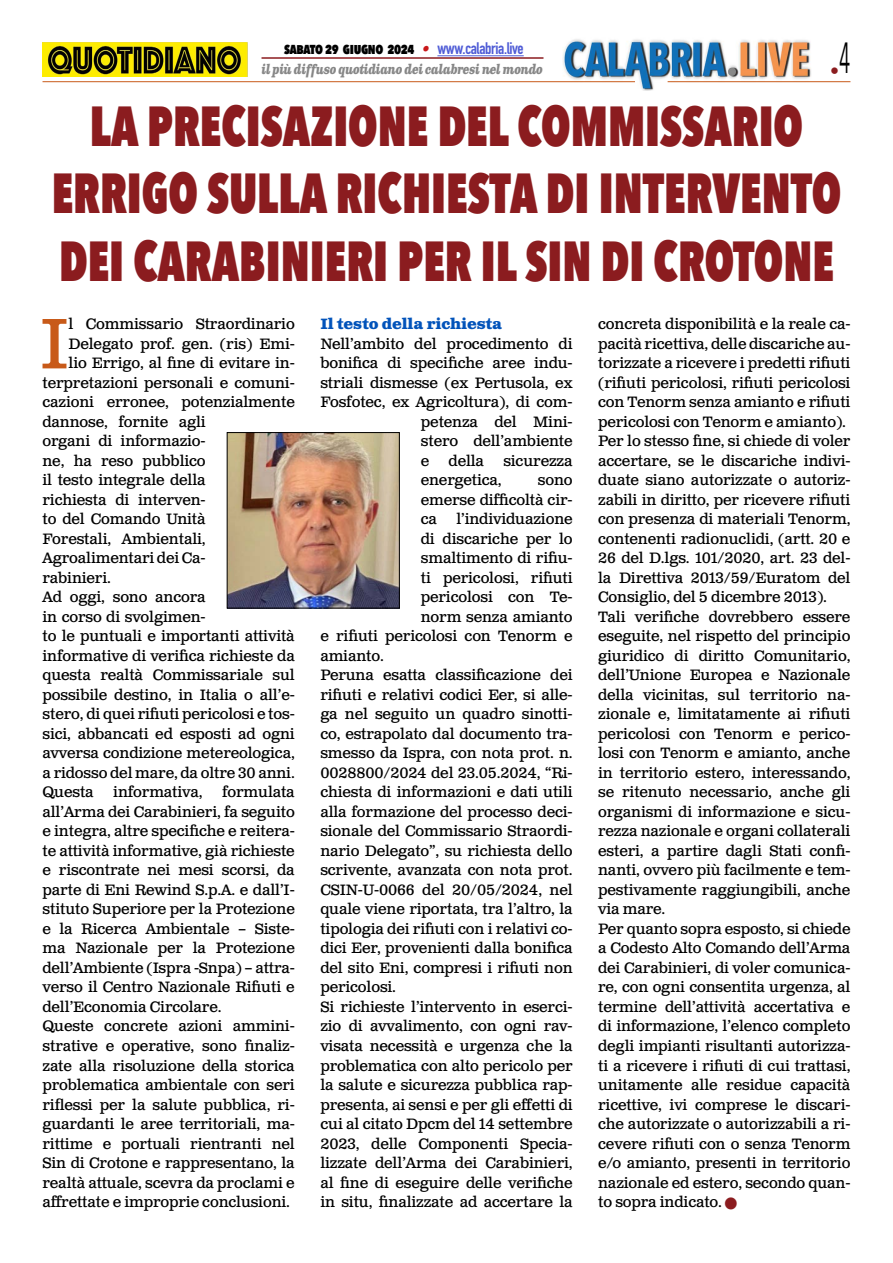
<style>
.page{position:relative;width:893px;height:1263px;background:#fff}
.page>*{position:absolute;margin:0;border:0;box-sizing:border-box;transform-origin:0 0}
.t1{font:71.25px "Clarendon Text Pro";color:#c85a19}
.t2{font:800 56.25px/67.5px "Avenir Next Condensed";color:#8b1c1f;text-align:center;scale:.82 1}
.t3{font:18px "Avenir Next Condensed";color:#8b1c1f}
.t4{font:15px/19.5px "Clarendon Text Pro";letter-spacing:-.01em;color:#000}
.t5{font:800 15px "Avenir Next Condensed";letter-spacing:-.03em;color:#000;scale:.9 1}
.t6{font:700 15px "Clarendon Text Pro";letter-spacing:-.01em;color:#0253ba}
.t7{font:italic 700 13.5px "Clarendon Text Pro";letter-spacing:-.05em;color:#878787;scale:.79 1}
.s1{font-family:"Clarendon Text Pro";font-weight:700;font-style:italic;color:#ca181a}
.s2{font-family:"DIN Condensed";font-weight:700;font-size:16.5px;color:#4f5cd6}
.s3{color:#8b1c1f}
</style>
<div class="page">
<img style="left:563px;top:39px;width:248px;height:51px">
<hr style="left:43px;top:81px;width:592px;height:1px;background:#c85a19">
<hr style="left:668px;top:81px;width:182px;height:1px;background:#c85a19">
<hr style="left:437px;top:55px;width:87px;height:1px;background:#4f5cd6">
<hr style="left:261px;top:57px;width:282px;height:2px;background:#8b1c1f">
<img style="left:43px;top:42px;width:204px;height:35px">
<img style="left:229px;top:434px;width:169px;height:172px">
<div style="left:227px;top:432px;width:173px;height:176px;border:1px solid #000"></div>
<p class="t3" style="left:830px;top:55px;width:22px">•<sup>4</sup></p>
<p class="t5" style="left:284px;top:39px;width:268px">sabato 29 giugno 2024 <span class="s1">•</span> <span class="s2">www.calabria.live</span></p>
<p class="t7" style="left:261px;top:61px;width:358px">il più diffuso quotidiano dei calabresi nel mondo</p>
<h2 class="t2" style="left:52px;top:92px;width:964px">LA PRECISAZIONE DEL COMMISSARIO<br>ERRIGO SULLA RICHIESTA DI INTERVENTO<br>DEI CARABINIERI PER IL SIN DI CROTONE</h2>
<h1 class="t1" style="left:40px;top:301px;width:31px">I</h1>
<p class="t4" style="left:69px;top:315px;width:228px">l Commissario Straordinario</p>
<p class="t6" style="left:320px;top:315px;width:183px">Il testo della richiesta</p>
<p class="t4" style="left:320px;top:335px;width:254px">Nell’ambito del procedimento di</p>
<p class="t4" style="left:320px;top:354px;width:254px">bonifica di specifiche aree indu-</p>
<p class="t4" style="left:320px;top:374px;width:254px">striali dismesse (ex Pertusola, ex</p>
<p class="t4" style="left:320px;top:393px;width:254px">Fosfotec, ex Agricoltura), di com-</p>
<p class="t4" style="left:421px;top:413px;width:153px">petenza del Mini-</p>
<p class="t4" style="left:421px;top:432px;width:153px">stero dell’ambiente</p>
<p class="t4" style="left:421px;top:452px;width:10px">e</p>
<p class="t4" style="left:449px;top:452px;width:37px">della</p>
<p class="t4" style="left:503px;top:452px;width:71px">sicurezza</p>
<p class="t4" style="left:421px;top:471px;width:82px">energetica,</p>
<p class="t4" style="left:598px;top:315px;width:254px">concreta disponibilità e la reale ca&shy;pacità ricettiva, delle discariche au&shy;torizzate a ricevere i predetti rifiuti (rifiuti pericolosi, rifiuti pericolosi con Tenorm senza amianto e rifiuti pericolosi con Tenorm e amianto).<br>Per lo stesso fine, si chiede di voler accertare, se le discariche indivi&shy;duate siano autorizzate o autoriz&shy;zabili in diritto, per ricevere rifiuti con presenza di materiali Tenorm, contenenti radionuclidi, (artt. 20 e 26 del D.lgs. 101/2020, art. 23 del&shy;la Direttiva 2013/59/Euratom del Consiglio, del 5 dicembre 2013).<br>Tali verifiche dovrebbero essere eseguite, nel rispetto del principio giuridico di diritto Comunitario, dell’Unione Europea e Nazionale della vicinitas, sul territorio na&shy;zionale e, limitatamente ai rifiuti pericolosi con Tenorm e perico&shy;losi con Tenorm e amianto, anche in territorio estero, interessando, se ritenuto necessario, anche gli organismi di informazione e sicu&shy;rezza nazionale e organi collaterali esteri, a partire dagli Stati confi&shy;nanti, ovvero più facilmente e tem&shy;pestivamente raggiungibili, anche via mare.<br>Per quanto sopra esposto, si chiede a Codesto Alto Comando dell’Arma dei Carabinieri, di voler comunica&shy;re, con ogni consentita urgenza, al termine dell’attività accertativa e di informazione, l’elenco completo degli impianti risultanti autorizza&shy;ti a ricevere i rifiuti di cui trattasi, unitamente alle residue capacità ricettive, ivi comprese le discari&shy;che autorizzate o autorizzabili a ri&shy;cevere rifiuti con o senza Tenorm e/o amianto, presenti in territorio nazionale ed estero, secondo quan&shy;to sopra indicato. <span class="s3">■</span></p>
<p class="t4" style="left:69px;top:335px;width:228px">Delegato prof. gen. (ris) Emi-</p>
<p class="t4" style="left:69px;top:354px;width:228px">lio Errigo, al fine di evitare in-</p>
<p class="t4" style="left:43px;top:374px;width:254px">terpretazioni personali e comuni-</p>
<p class="t4" style="left:43px;top:393px;width:254px">cazioni erronee, potenzialmente</p>
<p class="t4" style="left:43px;top:413px;width:165px">dannose, fornite agli</p>
<p class="t4" style="left:43px;top:432px;width:165px">organi di informazio-</p>
<p class="t4" style="left:43px;top:452px;width:165px">ne, ha reso pubblico</p>
<p class="t4" style="left:43px;top:471px;width:165px">il testo integrale della</p>
<p class="t4" style="left:43px;top:491px;width:165px">richiesta di interven-</p>
<p class="t4" style="left:43px;top:510px;width:165px">to del Comando Unità</p>
<p class="t4" style="left:43px;top:530px;width:165px">Forestali, Ambientali,</p>
<p class="t4" style="left:43px;top:549px;width:165px">Agroalimentari dei Ca-</p>
<p class="t4" style="left:43px;top:569px;width:70px">rabinieri.</p>
<p class="t4" style="left:43px;top:588px;width:165px">Ad oggi, sono ancora</p>
<p class="t4" style="left:43px;top:608px;width:165px">in corso di svolgimen-</p>
<p class="t4" style="left:43px;top:627px;width:254px">to le puntuali e importanti attività</p>
<p class="t4" style="left:43px;top:647px;width:254px">informative di verifica richieste da</p>
<p class="t4" style="left:43px;top:666px;width:254px">questa realtà Commissariale sul</p>
<p class="t4" style="left:43px;top:686px;width:254px">possibile destino, in Italia o all’e-</p>
<p class="t4" style="left:43px;top:705px;width:254px">stero, di quei rifiuti pericolosi e tos-</p>
<p class="t4" style="left:43px;top:725px;width:254px">sici, abbancati ed esposti ad ogni</p>
<p class="t4" style="left:43px;top:744px;width:254px">avversa condizione metereologica,</p>
<p class="t4" style="left:43px;top:764px;width:254px">a ridosso del mare, da oltre 30 anni.</p>
<p class="t4" style="left:43px;top:783px;width:53px">Questa</p>
<p class="t4" style="left:113px;top:783px;width:91px">informativa,</p>
<p class="t4" style="left:421px;top:471px;width:153px;text-align:justify;text-indent:117px">sono emerse difficoltà cir&shy;ca</p>
<p class="t4" style="left:456px;top:510px;width:118px">l’individuazione</p>
<p class="t4" style="left:421px;top:530px;width:153px">di discariche per lo</p>
<p class="t4" style="left:421px;top:549px;width:153px">smaltimento di rifiu-</p>
<p class="t4" style="left:421px;top:569px;width:153px">ti pericolosi, rifiuti</p>
<p class="t4" style="left:421px;top:588px;width:153px">pericolosi con Te-</p>
<p class="t4" style="left:421px;top:608px;width:153px">norm senza amianto</p>
<p class="t4" style="left:320px;top:627px;width:254px">e rifiuti pericolosi con Tenorm e</p>
<p class="t4" style="left:320px;top:647px;width:65px">amianto.</p>
<p class="t4" style="left:320px;top:666px;width:254px">Peruna esatta classificazione dei</p>
<p class="t4" style="left:320px;top:686px;width:254px">rifiuti e relativi codici Eer, si alle-</p>
<p class="t4" style="left:320px;top:705px;width:254px">ga nel seguito un quadro sinotti-</p>
<p class="t4" style="left:320px;top:725px;width:254px">co, estrapolato dal documento tra-</p>
<p class="t4" style="left:320px;top:744px;width:254px">smesso da Ispra, con nota prot. n.</p>
<p class="t4" style="left:320px;top:764px;width:254px">0028800/2024 del 23.05.2024, “Ri-</p>
<p class="t4" style="left:320px;top:783px;width:254px">chiesta di informazioni e dati utili</p>
<p class="t4" style="left:320px;top:803px;width:254px">alla formazione del processo deci-</p>
<p class="t4" style="left:320px;top:822px;width:254px">sionale del Commissario Straordi-</p>
<p class="t4" style="left:320px;top:842px;width:254px">nario Delegato”, su richiesta dello</p>
<p class="t4" style="left:320px;top:861px;width:254px">scrivente, avanzata con nota prot.</p>
<p class="t4" style="left:320px;top:881px;width:254px">CSIN-U-0066 del 20/05/2024, nel</p>
<p class="t4" style="left:320px;top:900px;width:254px">quale viene riportata, tra l’altro, la</p>
<p class="t4" style="left:320px;top:920px;width:254px">tipologia dei rifiuti con i relativi co-</p>
<p class="t4" style="left:320px;top:939px;width:254px">dici Eer, provenienti dalla bonifica</p>
<p class="t4" style="left:320px;top:959px;width:254px">del sito Eni, compresi i rifiuti non</p>
<p class="t4" style="left:320px;top:978px;width:77px">pericolosi.</p>
<p class="t4" style="left:320px;top:998px;width:254px">Si richieste l’intervento in eserci-</p>
<p class="t4" style="left:320px;top:1017px;width:254px">zio di avvalimento, con ogni rav-</p>
<p class="t4" style="left:320px;top:1037px;width:254px">visata necessità e urgenza che la</p>
<p class="t4" style="left:320px;top:1056px;width:254px">problematica con alto pericolo per</p>
<p class="t4" style="left:320px;top:1076px;width:254px">la salute e sicurezza pubblica rap-</p>
<p class="t4" style="left:320px;top:1095px;width:254px">presenta, ai sensi e per gli effetti di</p>
<p class="t4" style="left:320px;top:1115px;width:254px">cui al citato Dpcm del 14 settembre</p>
<p class="t4" style="left:320px;top:1134px;width:254px">2023, delle Componenti Specia-</p>
<p class="t4" style="left:320px;top:1154px;width:254px">lizzate dell’Arma dei Carabinieri,</p>
<p class="t4" style="left:320px;top:1173px;width:254px">al fine di eseguire delle verifiche</p>
<p class="t4" style="left:320px;top:1193px;width:254px">in situ, finalizzate ad accertare la</p>
<p class="t4" style="left:43px;top:783px;width:254px;text-indent:180px">formulata all’Arma dei Carabinieri, fa seguito e integra, altre specifiche e reitera&shy;te attività informative, già richieste e riscontrate nei mesi scorsi, da parte di Eni Rewind S.p.A. e dall’I&shy;stituto Superiore per la Protezione e la Ricerca Ambientale – Siste&shy;ma Nazionale per la Protezione dell’Ambiente (Ispra -Snpa) – attra&shy;verso il Centro Nazionale Rifiuti e dell’Economia Circolare.<br>Queste concrete azioni ammini&shy;strative e operative, sono finaliz&shy;zate alla risoluzione della storica problematica ambientale con seri riflessi per la salute pubblica, ri&shy;guardanti le aree territoriali, ma&shy;rittime e portuali rientranti nel Sin di Crotone e rappresentano, la realtà attuale, scevra da proclami e affrettate e improprie conclusioni.</p>
</div>
